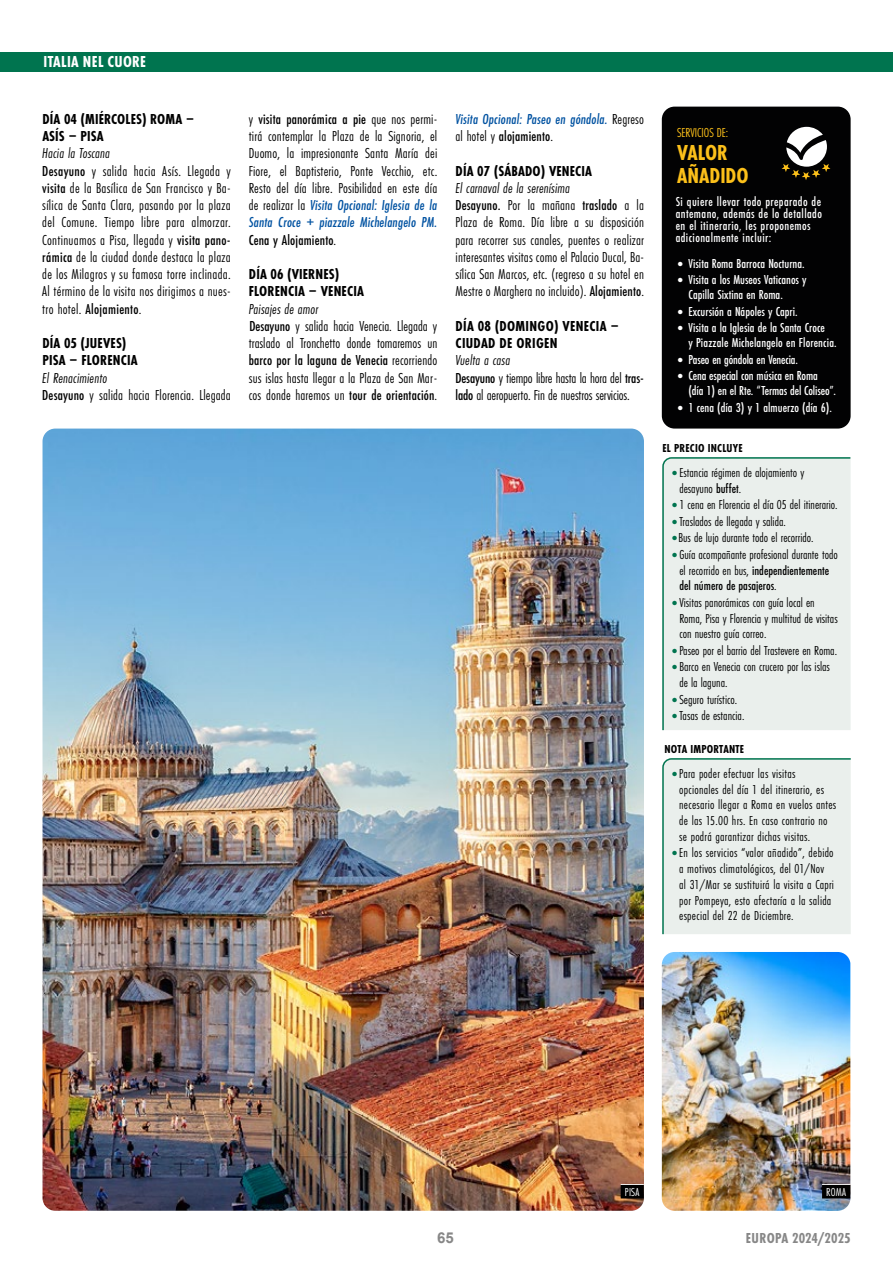
<style>
.page{position:relative;width:893px;height:1263px;background:#fff}
.page>*{position:absolute;margin:0;border:0;box-sizing:border-box;transform-origin:0 0}
.t1{font:700 22.5px/22.5px "Futura PT Cond";color:#fcc01a}
.t2{font:700 16.5px "Futura PT Cond";letter-spacing:.02em;color:#fff}
.t3{font:15px/17.2px "Futura PT Cond";letter-spacing:.01em;color:#000}
.t4{font:700 15px/17.2px "Futura PT Cond";letter-spacing:.01em;color:#000}
.t5{font:15px/17.2px "Futura PT Cond";letter-spacing:-.01em;color:#000}
.t6{font:italic 500 15px/17.2px "Futura PT Cond";letter-spacing:.01em;color:#0052a1}
.t7{font:700 15px "Futura PT Cond";letter-spacing:.005em;color:#878787}
.t8{font:700 15px "Arial";color:#878787}
.t9{font:13.5px/15.8px "Futura PT Cond";color:#000}
.t10{font:13.5px/15.8px "Futura PT Cond";letter-spacing:.02em;color:#000}
.t11{font:500 13.5px/15px "Futura PT Cond";color:#fff}
.t12{font:500 13.5px/12.3px "Futura PT Cond";letter-spacing:.03em;color:#fff}
.t13{font:13.5px "Futura PT Cond";color:#fcc01a}
.t14{font:700 12px "Futura PT Cond";letter-spacing:.02em;color:#000}
.t15{font:12px "Futura PT Cond";letter-spacing:.02em;color:#fff}
.s1{font-style:italic}
.s2{font-weight:500}
.s3{font-weight:500;font-style:italic;color:#0052a1}
.s4{font-weight:400;font-style:normal;color:#000}
.s5{font-style:normal;color:#000}
.s6{font-family:"The Sans Cd LF3";font-weight:300;font-size:22.5px}
.s7{font-family:"The Sans Cd LF3";font-weight:300;font-size:22.5px;color:#00744f}
</style>
<div class="page">
<div style="left:0;top:52px;width:893px;height:20px;background:#00744f"></div>
<div style="left:662px;top:758px;width:189px;height:177px;background:#eaefec"></div>
<div style="left:662px;top:457px;width:189px;height:274px;background:#eaefec"></div>
<div style="left:662px;top:107px;width:189px;height:322px;background:#020203;border-radius:13px"></div>
<svg style="left:781px;top:127px;width:49px;height:53px"></svg>
<img style="left:43px;top:429px;width:601px;height:782px">
<svg style="left:621px;top:1184px;width:23px;height:1px"></svg>
<div style="left:621px;top:1185px;width:23px;height:13px;background:#000"></div>
<img style="left:662px;top:952px;width:188px;height:259px">
<svg style="left:822px;top:1184px;width:28px;height:1px"></svg>
<div style="left:822px;top:1185px;width:28px;height:13px;background:#000"></div>
<p class="t2" style="left:43px;top:52px;width:104px">ITALIA NEL CUORE</p>
<p class="t4" style="left:42px;top:110px;width:154px">DÍA 04 (MIÉRCOLES) ROMA –<br>ASÍS – PISA</p>
<p class="t3" style="left:42px;top:145px;width:190px"><span class="s1">Hacia la Toscana<br></span><span class="s2">Desayuno</span> y salida hacia Asís. Llegada y <span class="s2">visita</span> de la Basílica de San Francisco y Ba&shy;sílica de Santa Clara, pasando por la plaza del Comune. Tiempo libre para almorzar.<br>Continuamos a Pisa, llegada y <span class="s2">visita pano&shy;rámica</span> de la ciudad donde destaca la plaza de los Milagros y su famosa torre inclinada.<br>Al término de la visita nos dirigimos a nues&shy;tro hotel. <span class="s2">Alojamiento</span>.</p>
<p class="t4" style="left:42px;top:335px;width:97px">DÍA 05 (JUEVES)<br>PISA – FLORENCIA</p>
<p class="t3" style="left:42px;top:369px;width:190px"><span class="s1">El Renacimiento<br></span><span class="s2">Desayuno</span> y salida hacia Florencia. Llegada</p>
<p class="t3" style="left:249px;top:110px;width:190px;text-align:justify">y <span class="s2">visita panorámica a pie</span> que nos permi&shy;tirá contemplar la Plaza de la Signoria, el Duomo, la impresionante Santa María dei Fiore, el Baptisterio, Ponte Vecchio, etc.<br>Resto del día libre. Posibilidad en este día de realizar la <span class="s3">Visita Opcional: Iglesia de la Santa Croce + piazzale Michelangelo PM.<br></span><span class="s2">Cena y Alojamiento</span>.</p>
<p class="t4" style="left:249px;top:266px;width:117px">DÍA 06 (VIERNES)<br>FLORENCIA – VENECIA</p>
<p class="t3" style="left:249px;top:300px;width:190px"><span class="s1">Paisajes de amor<br></span><span class="s2">Desayuno</span> y salida hacia Venecia. Llegada y traslado al Tronchetto donde tomaremos un <span class="s2">barco por la laguna de Venecia</span> recorriendo sus islas hasta llegar a la Plaza de San Mar&shy;cos donde haremos un <span class="s2">tour de orientación</span>.</p>
<p class="t6" style="left:455px;top:110px;width:190px">Visita Opcional: Paseo en góndola. <span class="s4">Regreso al hotel y</span> <span class="s5">alojamiento</span><span class="s4">.</span></p>
<p class="t4" style="left:456px;top:162px;width:138px">DÍA 07 (SÁBADO) VENECIA</p>
<p class="t3" style="left:455px;top:179px;width:190px"><span class="s1">El carnaval de la serenísima<br></span><span class="s2">Desayuno.</span> Por la mañana <span class="s2">traslado</span> a la Plaza de Roma. Día libre a su disposición para recorrer sus canales, puentes o realizar interesantes visitas como el Palacio Ducal, Ba&shy;sílica San Marcos, etc. (regreso a su hotel en Mestre o Marghera no incluido). <span class="s2">Alojamiento</span>.</p>
<p class="t4" style="left:456px;top:317px;width:165px">DÍA 08 (DOMINGO) VENECIA –<br>CIUDAD DE ORIGEN</p>
<p class="t5" style="left:455px;top:352px;width:190px"><span class="s1">Vuelta a casa<br></span><span class="s2">Desayuno</span> y tiempo libre hasta la hora del <span class="s2">tras&shy;lado</span> al aeropuerto. Fin de nuestros servicios.</p>
<p class="t13" style="left:677px;top:125px;width:53px">SERVICIOS DE:</p>
<h1 class="t1" style="left:677px;top:141px;width:73px">VALOR<br>AÑADIDO</h1>
<p class="t12" style="left:676px;top:195px;width:148px">Si quiere llevar todo preparado de antemano, además de lo detallado en el itinerario, les proponemos adicionalmente incluir:</p>
<p class="t11" style="left:676px;top:255px;width:130px"><span class="s6">•</span> Visita Roma Barroca Nocturna.</p>
<p class="t11" style="left:688px;top:272px;width:120px;text-indent:-12px"><span class="s6">•</span> Visita a los Museos Vaticanos y<br>Capilla Sixtina en Roma.</p>
<p class="t11" style="left:676px;top:303px;width:123px"><span class="s6">•</span> Excursión a Nápoles y Capri.</p>
<p class="t11" style="left:688px;top:320px;width:150px;text-indent:-12px"><span class="s6">•</span> Visita a la Iglesia de la Santa Croce<br>y Piazzale Michelangelo en Florencia.</p>
<p class="t11" style="left:676px;top:351px;width:123px"><span class="s6">•</span> Paseo en góndola en Venecia.</p>
<p class="t11" style="left:688px;top:368px;width:149px;text-indent:-12px"><span class="s6">•</span> Cena especial con música en Roma (día 1) en el Rte. “Termas del Coliseo”.</p>
<p class="t11" style="left:676px;top:399px;width:157px"><span class="s6">•</span> 1 cena (día 3) y 1 almuerzo (día 6).</p>
<p class="t14" style="left:662px;top:441px;width:82px">EL PRECIO INCLUYE</p>
<p class="t9" style="left:679px;top:465px;width:126px;text-indent:-9px"><span class="s7">•</span>Estancia régimen de alojamiento y desayuno <span class="s2">buffet</span>.</p>
<p class="t9" style="left:671px;top:497px;width:168px"><span class="s7">•</span>1 cena en Florencia el día 05 del itinerario.</p>
<p class="t9" style="left:671px;top:513px;width:116px"><span class="s7">•</span>Traslados de llegada y salida.</p>
<p class="t9" style="left:671px;top:530px;width:144px"><span class="s7">•</span>Bus de lujo durante todo el recorrido.</p>
<p class="t9" style="left:679px;top:546px;width:160px;text-indent:-9px"><span class="s7">•</span>Guía acompañante profesional durante todo el recorrido en bus, <span class="s2">independientemente del número de pasajeros</span>.</p>
<p class="t9" style="left:679px;top:594px;width:160px;text-indent:-9px"><span class="s7">•</span>Visitas panorámicas con guía local en<br>Roma, Pisa y Florencia y multitud de visitas con nuestro guía correo.</p>
<p class="t9" style="left:671px;top:642px;width:168px"><span class="s7">•</span>Paseo por el barrio del Trastevere en Roma.</p>
<p class="t9" style="left:679px;top:659px;width:152px;text-indent:-9px"><span class="s7">•</span>Barco en Venecia con crucero por las islas de la laguna.</p>
<p class="t9" style="left:671px;top:691px;width:68px"><span class="s7">•</span>Seguro turístico.</p>
<p class="t9" style="left:671px;top:708px;width:75px"><span class="s7">•</span>Tasas de estancia.</p>
<p class="t14" style="left:664px;top:742px;width:81px">NOTA IMPORTANTE</p>
<p class="t10" style="left:679px;top:765px;width:159px;text-indent:-9px"><span class="s7">•</span>Para poder efectuar las visitas opcionales del día 1 del itinerario, es necesario llegar a Roma en vuelos antes de las 15.00 hrs. En caso contrario no se podrá garantizar dichas visitas.</p>
<p class="t10" style="left:679px;top:845px;width:156px;text-indent:-9px"><span class="s7">•</span>En los servicios “valor añadido”, debido a motivos climatológicos, del 01/Nov al 31/Mar se sustituirá la visita a Capri por Pompeya, esto afectaría a la salida especial del 22 de Diciembre.</p>
<p class="t15" style="left:625px;top:1184px;width:16px">PISA</p>
<p class="t15" style="left:826px;top:1184px;width:21px">ROMA</p>
<p class="t8" style="left:437px;top:1228px;width:18px">65</p>
<p class="t7" style="left:746px;top:1229px;width:106px">EUROPA 2024/2025</p>
</div>
